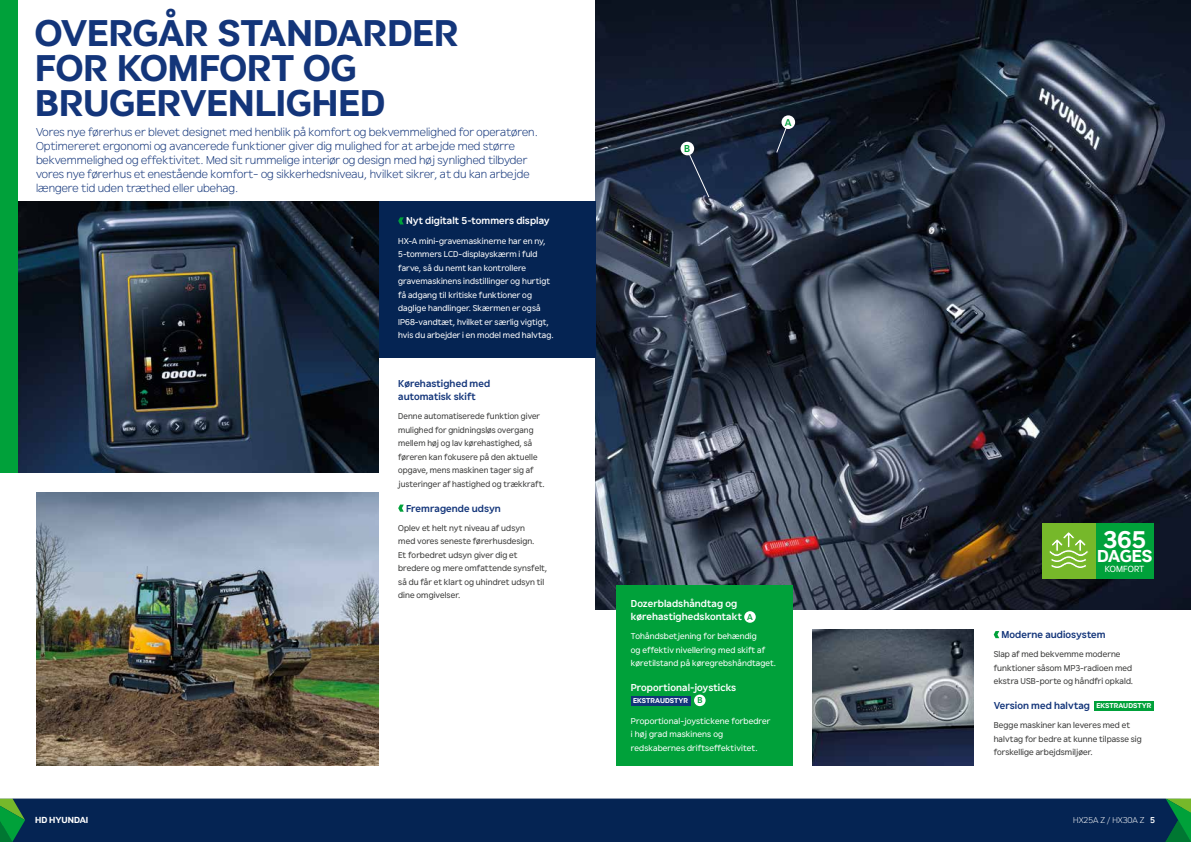
<style>
.page{position:relative;width:1191px;height:842px;background:#fff}
.page>*{position:absolute;margin:0;border:0;box-sizing:border-box;transform-origin:0 0}
.t1{font:36px/35px "HD Hyundai Gothic Euro Lg Bd";letter-spacing:.005em;color:#13357a}
.t2{font:23.4px "HD Hyundai Gothic Euro Lg Bd";color:#fff}
.t3{font:16.7px "HD Hyundai Gothic Euro Lg Bd";letter-spacing:-.005em;color:#fff}
.t4{font:300 11.5px/14px "HD Hyundai Gothic Euro";color:#13357a}
.t5{font:700 10px/13.5px "HD Hyundai Gothic Euro";letter-spacing:.005em;color:#13357a}
.t6{font:700 10px/13.5px "HD Hyundai Gothic Euro";letter-spacing:.005em;color:#fff}
.t7{font:700 10px "HD Hyundai Gothic Euro";color:#00a13a}
.t8{font:8.9px "HD Hyundai Gothic Euro";color:#fff}
.t9{font:8.5px/13.5px "HD Hyundai Gothic Euro";letter-spacing:.005em;color:#3c3c3b}
.t10{font:8.5px/13.5px "HD Hyundai Gothic Euro";letter-spacing:.005em;color:#fff}
.t11{font:300 8.5px "HD Hyundai Gothic Euro";color:#fff}
.t12{font:8.5px "HD Hyundai Gothic Euro Lg Bd";color:#fff}
.t13{font:700 8.5px "HD Hyundai Gothic Euro";color:#00a13a}
.t14{font:6.8px "HD Hyundai Gothic Euro Lg Bd";letter-spacing:.01em;color:#fff}
.s1{font-size:8.5px;color:#00a13a}
.s2{font-family:"HD Hyundai Gothic Euro Lg Bd";font-weight:400;font-size:6.8px;color:#fff}
.s3{font-weight:700}
</style>
<div class="page">
<img style="left:595px;top:0;width:596px;height:609px">
<svg style="left:688px;top:153px;width:21px;height:45px"></svg>
<svg style="left:776px;top:122px;width:13px;height:31px"></svg>
<div style="left:680px;top:142px;width:14px;height:13px;background:#fff;border-radius:50%"></div>
<div style="left:781px;top:115px;width:14px;height:14px;background:#fff;border-radius:50%"></div>
<div style="left:0;top:201px;width:595px;height:157px;background:#052453"></div>
<div style="left:617px;top:585px;width:175px;height:180px;background:#00a13a"></div>
<div style="left:744px;top:611px;width:11px;height:12px;background:#fff;border-radius:50%"></div>
<div style="left:631px;top:696px;width:59px;height:10px;background:#13357a"></div>
<svg style="left:398px;top:217px;width:6px;height:7px"></svg>
<img style="left:17px;top:201px;width:361px;height:272px">
<img style="left:812px;top:629px;width:162px;height:136px">
<img style="left:36px;top:492px;width:342px;height:273px">
<div style="left:0;top:0;width:17px;height:473px;background:#00a13a"></div>
<svg style="left:993px;top:631px;width:6px;height:7px"></svg>
<div style="left:1094px;top:701px;width:59px;height:9px;background:#00a13a"></div>
<svg style="left:398px;top:505px;width:6px;height:7px"></svg>
<div style="left:1095px;top:524px;width:59px;height:55px;background:#00a13a"></div>
<div style="left:1041px;top:524px;width:54px;height:55px;background:#76b82a"></div>
<svg style="left:1049px;top:532px;width:39px;height:37px"></svg>
<div style="left:694px;top:694px;width:11px;height:12px;background:#fff;border-radius:50%"></div>
<div style="left:0;top:798px;width:1191px;height:44px;background:#052453"></div>
<svg style="left:1165px;top:799px;width:26px;height:43px"></svg>
<svg style="left:0;top:799px;width:25px;height:43px"></svg>
<hr style="left:0;top:798px;width:1191px;height:1px;background:#fff">
<h1 class="t1" style="left:35px;top:15px;width:425px">OVERGÅR STANDARDER<br>FOR KOMFORT OG<br>BRUGERVENLIGHED</h1>
<p class="t4" style="left:36px;top:125px;width:503px">Vores nye førerhus er blevet designet med henblik på komfort og bekvemmelighed for operatøren.<br>Optimereret ergonomi og avancerede funktioner giver dig mulighed for at arbejde med større bekvemmelighed og effektivitet. Med sit rummelige interiør og design med høj synlighed tilbyder vores nye førerhus et enestående komfort- og sikkerhedsniveau, hvilket sikrer, at du kan arbejde længere tid uden træthed eller ubehag.</p>
<p class="t6" style="left:406px;top:214px;width:145px">Nyt digitalt 5-tommers display</p>
<p class="t10" style="left:398px;top:234px;width:157px">HX-A mini-gravemaskinerne har en ny, 5-tommers LCD-displayskærm i fuld farve, så du nemt kan kontrollere gravemaskinens indstillinger og hurtigt få adgang til kritiske funktioner og daglige handlinger. Skærmen er også IP68-vandtæt, hvilket er særlig vigtigt, hvis du arbejder i en model med halvtag.</p>
<p class="t7" style="left:684px;top:142px;width:8px">B</p>
<p class="t7" style="left:785px;top:115px;width:8px">A</p>
<p class="t5" style="left:398px;top:376px;width:94px">Kørehastighed med automatisk skift</p>
<p class="t9" style="left:398px;top:409px;width:148px">Denne automatiserede funktion giver mulighed for gnidningsløs overgang mellem høj og lav kørehastighed, så føreren kan fokusere på den aktuelle opgave, mens maskinen tager sig af justeringer af hastighed og trækkraft.</p>
<p class="t5" style="left:406px;top:501px;width:96px">Fremragende udsyn</p>
<p class="t9" style="left:398px;top:521px;width:151px">Oplev et helt nyt niveau af udsyn<br>med vores seneste førerhusdesign.<br>Et forbedret udsyn giver dig et bredere og mere omfattende synsfelt, så du får et klart og uhindret udsyn til dine omgivelser.</p>
<h2 class="t2" style="left:1103px;top:523px;width:45px">365</h2>
<h3 class="t3" style="left:1097px;top:545px;width:56px">DAGES</h3>
<p class="t8" style="left:1104px;top:563px;width:41px">KOMFORT</p>
<p class="t6" style="left:631px;top:596px;width:123px">Dozerbladshåndtag og kørehastighedskontakt <span class="s1">A</span></p>
<p class="t10" style="left:631px;top:630px;width:147px">Tohåndsbetjening for behændig<br>og effektiv nivellering med skift af køretilstand på køregrebshåndtaget.</p>
<p class="t6" style="left:631px;top:681px;width:107px">Proportional-joysticks</p>
<p class="t14" style="left:633px;top:696px;width:56px">EKSTRAUDSTYR</p>
<p class="t10" style="left:631px;top:714px;width:141px">Proportional-joystickene forbedrer i høj grad maskinens og redskabernes driftseffektivitet.</p>
<p class="t5" style="left:1001px;top:628px;width:106px">Moderne audiosystem</p>
<p class="t9" style="left:993px;top:647px;width:141px">Slap af med bekvemme moderne funktioner såsom MP3-radioen med ekstra USB-porte og håndfri opkald.</p>
<p class="t5" style="left:993px;top:699px;width:159px">Version med halvtag <span class="s2">EKSTRAUDSTYR</span></p>
<p class="t9" style="left:993px;top:718px;width:150px">Begge maskiner kan leveres med et halvtag for bedre at kunne tilpasse sig forskellige arbejdsmiljøer.</p>
<p class="t13" style="left:697px;top:694px;width:7px">B</p>
<p class="t12" style="left:35px;top:814px;width:54px">HD HYUNDAI</p>
<p class="t11" style="left:1073px;top:815px;width:83px">HX25A Z / HX30A Z <span class="s3">5</span></p>
</div>
